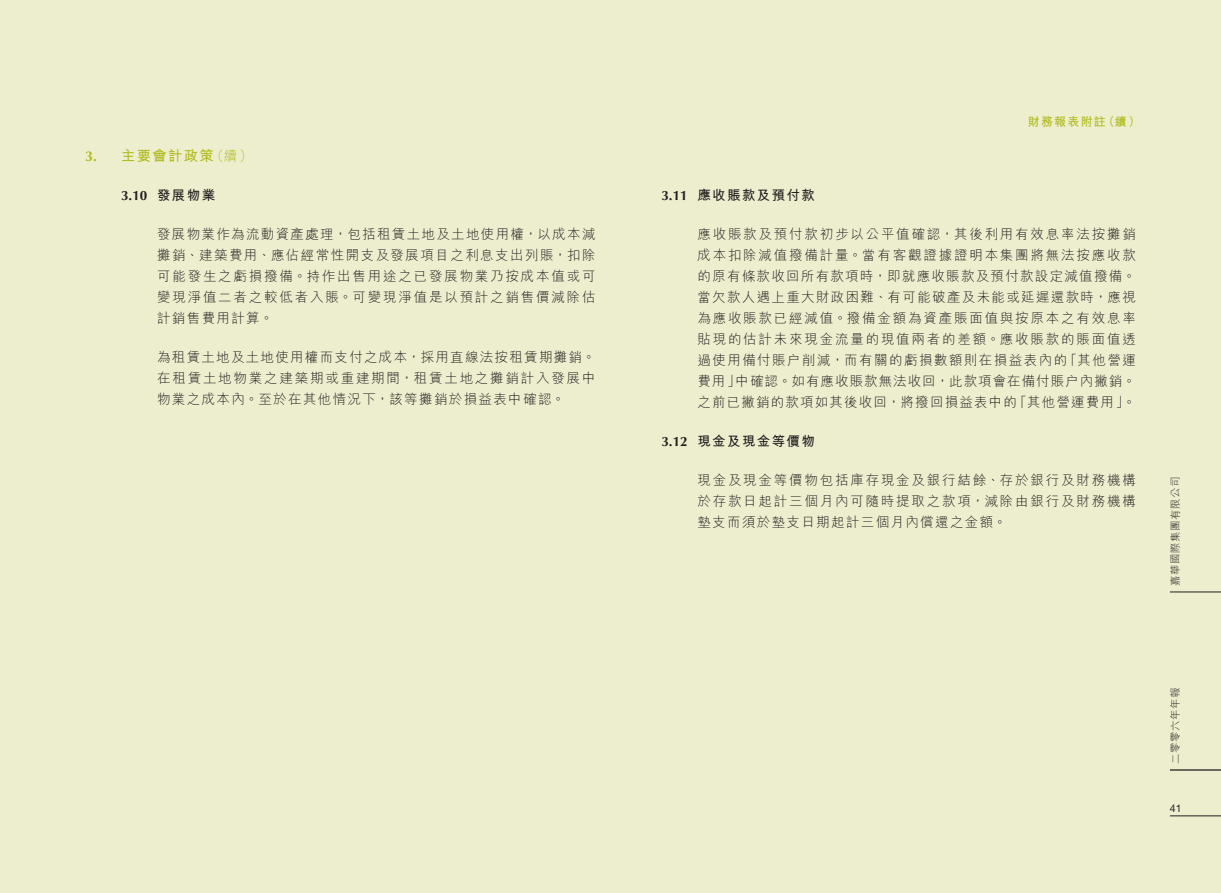
<style>
.page{position:relative;width:1221px;height:893px;background:#fff}
.page>*{position:absolute;margin:0;border:0;box-sizing:border-box;transform-origin:0 0}
.t1{font:14.25px "M Hei HK Bold E Ten B5 H";letter-spacing:.1em;color:#b0bb1d}
.t2{font:13.5px/21px "M Hei HK Light E Ten B5 H";letter-spacing:.1em;color:#231f20;text-align:justify}
.t3{font:13.5px "M Hei HK Bold E Ten B5 H";letter-spacing:.1em;color:#231f20}
.t4{font:700 13.5px "Optima LT Std";color:#231f20}
.t5{font:12px "M Hei HK Bold E Ten B5 H";letter-spacing:.1em;color:#b0bb1d}
.t6{font:10.5px "M Hei HK Light E Ten B5 H";letter-spacing:.05em;color:#231f20}
.t7{font:10.5px "Helvetica Neue LT Std";color:#231f20}
.s1{font-family:"Optima LT Std";font-weight:700}
.s2{font-family:"M Hei HK Light E Ten B5 H";font-size:13.5px}
.s3{font-family:"M Hei HK Bold E Ten B5 H";font-weight:400}
</style>
<div class="page">
<div style="left:0;top:0;width:1220px;height:893px;background:#eceece"></div>
<hr style="left:1169px;top:592px;width:51px;height:1px;background:#231f20">
<hr style="left:1169px;top:815px;width:51px;height:1px;background:#231f20">
<hr style="left:1169px;top:769px;width:51px;height:2px;background:#231f20">
<p class="t1" style="left:85px;top:151px;width:169px"><span class="s1">3.</span> 主要會計政策<span class="s2">（續）</span></p>
<p class="t4" style="left:121px;top:189px;width:96px">3.10 <span class="s3">發展物業</span></p>
<p class="t2" style="left:157px;top:225px;width:440px">發展物業作為流動資產處理，包括租賃土地及土地使用權，以成本減攤銷、建築費用、應佔經常性開支及發展項目之利息支出列賬，扣除可能發生之虧損撥備。持作出售用途之已發展物業乃按成本值或可變現淨值二者之較低者入賬。可變現淨值是以預計之銷售價減除估計銷售費用計算。</p>
<p class="t2" style="left:157px;top:348px;width:440px">為租賃土地及土地使用權而支付之成本，採用直線法按租賃期攤銷。在租賃土地物業之建築期或重建期間，租賃土地之攤銷計入發展中物業之成本內。至於在其他情況下，該等攤銷於損益表中確認。</p>
<p class="t5" style="left:1027px;top:117px;width:114px">財務報表附註（續）</p>
<p class="t3" style="left:661px;top:190px;width:155px"><span class="s1">3.11</span> 應收賬款及預付款</p>
<p class="t2" style="left:697px;top:225px;width:440px">應收賬款及預付款初步以公平值確認，其後利用有效息率法按攤銷成本扣除減值撥備計量。當有客觀證據證明本集團將無法按應收款的原有條款收回所有款項時，即就應收賬款及預付款設定減值撥備。當欠款人遇上重大財政困難、有可能破產及未能或延遲還款時，應視為應收賬款已經減值。撥備金額為資產賬面值與按原本之有效息率貼現的估計未來現金流量的現值兩者的差額。應收賬款的賬面值透過使用備付賬户削減，而有關的虧損數額則在損益表內的「其他營運費用」中確認。如有應收賬款無法收回，此款項會在備付賬户內撇銷。之前已撇銷的款項如其後收回，將撥回損益表中的「其他營運費用」。</p>
<p class="t3" style="left:661px;top:436px;width:155px"><span class="s1">3.12</span> 現金及現金等價物</p>
<p class="t2" style="left:697px;top:471px;width:440px">現金及現金等價物包括庫存現金及銀行結餘、存於銀行及財務機構於存款日起計三個月內可隨時提取之款項，減除由銀行及財務機構墊支而須於墊支日期起計三個月內償還之金額。</p>
<p class="t6" style="left:1171px;top:586px;width:111px;rotate:-90deg">嘉華國際集團有限公司</p>
<p class="t6" style="left:1171px;top:764px;width:78px;rotate:-90deg">二零零六年年報</p>
<p class="t7" style="left:1169px;top:802px;width:13px">41</p>
</div>
